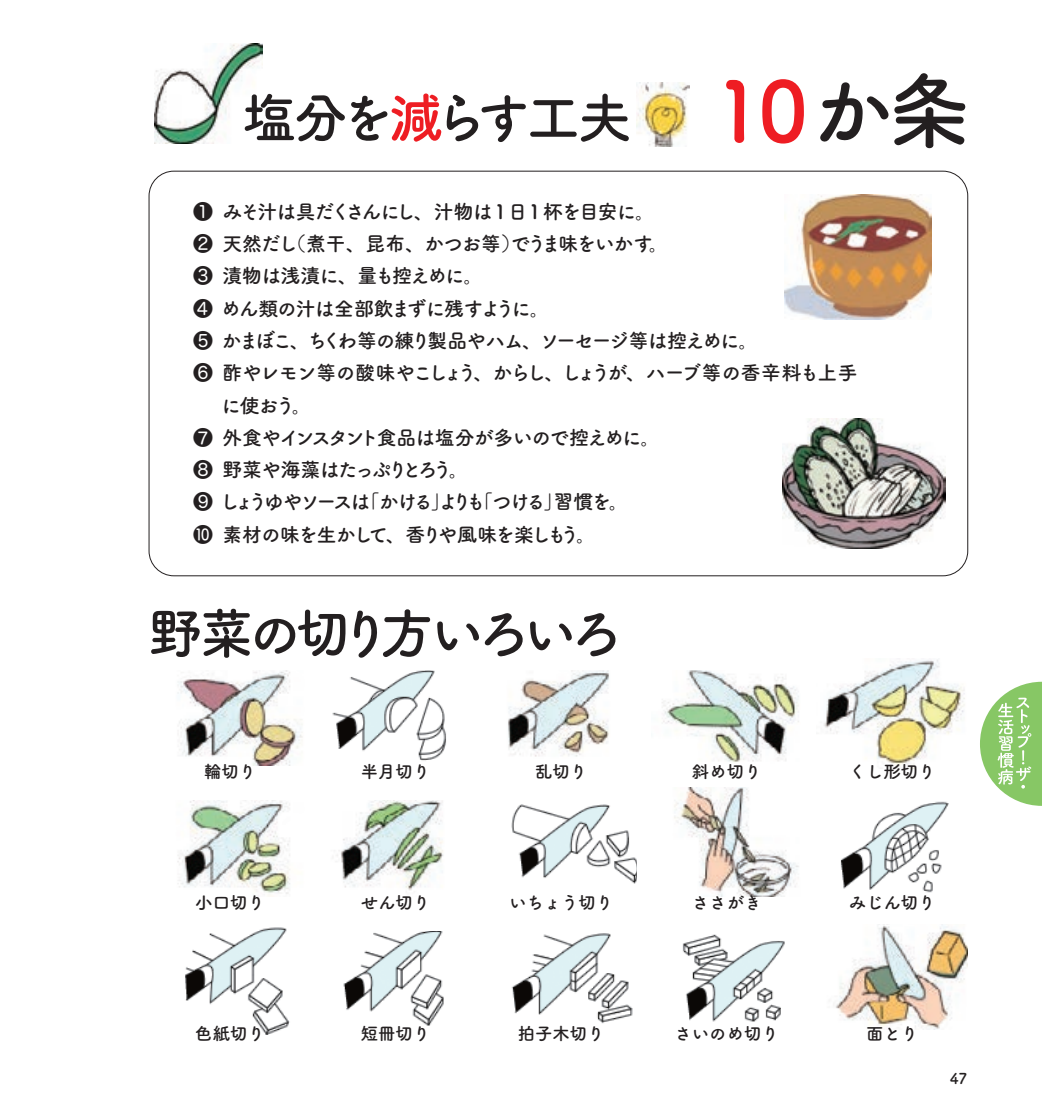
<style>
.page{position:relative;width:1042px;height:1117px;background:#fff}
.page>*{position:absolute;margin:0;border:0;box-sizing:border-box;transform-origin:0 0}
.t1{font:82.95px "Tsuku A Rd Gothic Std B";color:#ee1d23}
.t2{font:54.6px "Tsuku A Rd Gothic Std B";letter-spacing:-.13em;color:#231f20}
.t3{font:54.6px "Tsuku A Rd Gothic Std B";letter-spacing:-.09em;color:#231f20}
.t4{font:19.78px/32.2px "Tsuku A Rd Gothic Std B";letter-spacing:-.06em;color:#231f20}
.t5{font:19.78px/32.2px "Tsuku A Rd Gothic Std B";letter-spacing:-.09em;color:#231f20}
.t6{font:19.78px "Tsuku A Rd Gothic Std B";letter-spacing:-.17em;color:#231f20}
.t7{font:19.78px/32.2px "Hira Maru Pro N W4";color:#231f20;text-align:justify}
.t8{font:17.32px "Tsuku A Rd Gothic Std B";color:#231f20}
.t9{font:14.88px "Tsuku A Rd Gothic Std B";color:#231f20}
.s1{color:#ee1d23}
.s2{color:#231f20}
.s3{font-family:"Hira Maru Pro N W4"}
</style>
<div class="page">
<img style="left:636px;top:83px;width:53px;height:63px">
<img style="left:155px;top:44px;width:107px;height:99px">
<img style="left:785px;top:194px;width:146px;height:125px">
<img style="left:782px;top:418px;width:163px;height:131px">
<img style="left:178px;top:670px;width:125px;height:95px">
<img style="left:332px;top:670px;width:114px;height:91px">
<img style="left:508px;top:670px;width:101px;height:87px">
<img style="left:662px;top:670px;width:137px;height:92px">
<img style="left:824px;top:659px;width:141px;height:109px">
<img style="left:177px;top:800px;width:113px;height:94px">
<img style="left:336px;top:800px;width:108px;height:90px">
<img style="left:511px;top:804px;width:125px;height:80px">
<img style="left:674px;top:787px;width:125px;height:109px">
<img style="left:840px;top:801px;width:109px;height:92px">
<img style="left:185px;top:927px;width:105px;height:107px">
<img style="left:343px;top:931px;width:101px;height:95px">
<img style="left:511px;top:933px;width:122px;height:91px">
<img style="left:682px;top:934px;width:103px;height:88px">
<img style="left:835px;top:924px;width:132px;height:105px">
<svg style="left:980px;top:681px;width:62px;height:124px"></svg>
<h2 class="t3" style="left:242px;top:75px;width:392px">塩分を<span class="s1">減</span>らす工夫</h2>
<h1 class="t1" style="left:713px;top:46px;width:259px">10<span class="s2">か条</span></h1>
<p class="t7" style="left:193px;top:194px;width:21px">❶<br>❷<br>❸</p>
<p class="t5" style="left:193px;top:291px;width:567px"><span class="s3">❹</span> めん類の汁は全部飲まずに残すように。<br><span class="s3">❺</span> かまぼこ、ちくわ等の練り製品やハム、ソーセージ等は控えめに。</p>
<p class="t7" style="left:193px;top:355px;width:21px">❻</p>
<p class="t4" style="left:222px;top:194px;width:448px">みそ汁は具だくさんにし、汁物は1日1 杯を目安に。天然だし（煮干、昆布、かつお等）でうま味をいかす。漬物は浅漬に、量も控えめに。</p>
<p class="t4" style="left:221px;top:355px;width:638px">酢やレモン等の酸味やこしょう、からし、しょうが、ハーブ等の香辛料も上手に使おう。<br>外食やインスタント食品は塩分が多いので控えめに。<br>野菜や海藻はたっぷりとろう。</p>
<p class="t7" style="left:193px;top:420px;width:21px">❼<br>❽</p>
<p class="t6" style="left:193px;top:486px;width:437px"><span class="s3">❾</span> しょうゆやソースは「かける」よりも「つける」習慣を。</p>
<p class="t5" style="left:222px;top:516px;width:375px">素材の味を生かして、香りや風味を楽しもう。</p>
<h2 class="t2" style="left:148px;top:590px;width:476px">野菜の切り方いろいろ</h2>
<p class="t8" style="left:204px;top:758px;width:54px">輪切り</p>
<p class="t8" style="left:361px;top:758px;width:71px">半月切り</p>
<p class="t8" style="left:535px;top:758px;width:54px">乱切り</p>
<p class="t8" style="left:692px;top:758px;width:71px">斜め切り</p>
<p class="t8" style="left:849px;top:758px;width:88px">くし形切り</p>
<p class="t8" style="left:195px;top:889px;width:71px">小口切り</p>
<p class="t8" style="left:361px;top:889px;width:71px">せん切り</p>
<p class="t8" style="left:509px;top:889px;width:106px">いちょう切り</p>
<p class="t8" style="left:692px;top:889px;width:71px">ささがき</p>
<p class="t8" style="left:849px;top:889px;width:88px">みじん切り</p>
<p class="t8" style="left:195px;top:1019px;width:71px">色紙切り</p>
<p class="t8" style="left:361px;top:1019px;width:71px">短冊切り</p>
<p class="t8" style="left:518px;top:1019px;width:88px">拍子木切り</p>
<p class="t8" style="left:674px;top:1019px;width:106px">さいのめ切り</p>
<p class="t8" style="left:866px;top:1019px;width:54px">面とり</p>
<p class="t9" style="left:949px;top:1066px;width:19px">47</p>
</div>
